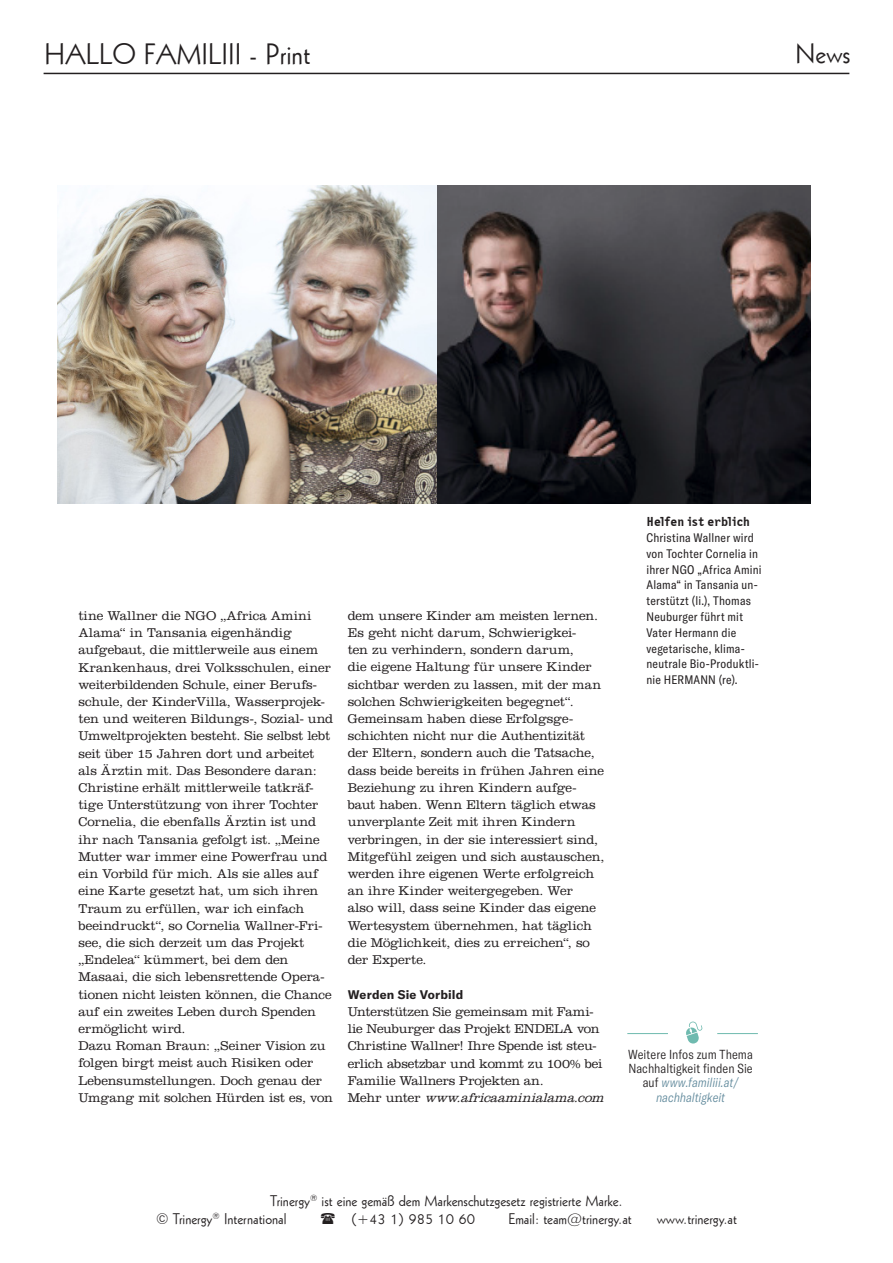
<style>
.page{position:relative;width:893px;height:1263px;background:#fff}
.page>*{position:absolute;margin:0;border:0;box-sizing:border-box;transform-origin:0 0}
.t1{font:28.65px "Geometric 231 BT Roman C";color:#231f20}
.t2{font:27px "Geometric 231 BT Roman C";color:#231f20}
.t3{font:15px/18px "Geometric 231 BT Roman C";color:#231f20}
.t4{font:700 13.5px "New Letter Gothic TT";letter-spacing:.005em;color:#231f20}
.t5{font:300 13.2px/17.2px "Clarendon LT Std";letter-spacing:-.01em;color:#231f20}
.t6{font:300 condensed 12.9px/14.4px "GT America";letter-spacing:.005em;color:#231f20;text-align:center}
.t7{font:700 12.3px "GT America";letter-spacing:.015em;color:#231f20}
.t8{font:condensed 12.15px/15.8px "GT America";letter-spacing:.02em;color:#231f20}
.s1{font-style:italic}
.s2{font-style:italic;color:#648c9e}
</style>
<div class="page">
<hr style="left:44px;top:73px;width:805px;height:1px;background:#231f20">
<img style="left:57px;top:186px;width:381px;height:317px">
<img style="left:438px;top:186px;width:372px;height:317px">
<svg style="left:686px;top:1021px;width:16px;height:22px"></svg>
<hr style="left:627px;top:1033px;width:41px;height:1px;background:#6fbaaf">
<hr style="left:717px;top:1033px;width:41px;height:1px;background:#6fbaaf">
<p class="t1" style="left:45px;top:36px;width:267px">HALLO FAMILIII - Print</p>
<p class="t2" style="left:796px;top:36px;width:56px">News</p>
<p class="t5" style="left:78px;top:607px;width:256px">tine Wallner die NGO „Africa Amini Alama“ in Tansania eigenhändig aufgebaut, die mittlerweile aus einem Krankenhaus, drei Volksschulen, einer weiterbildenden Schule, einer Berufs&shy;schule, der KinderVilla, Wasserprojek&shy;ten und weiteren Bildungs-, Sozial- und Umweltprojekten besteht. Sie selbst lebt seit über 15 Jahren dort und arbeitet als Ärztin mit. Das Besondere daran:<br>Christine erhält mittlerweile tatkräf&shy;tige Unterstützung von ihrer Tochter Cornelia, die ebenfalls Ärztin ist und ihr nach Tansania gefolgt ist. „Meine Mutter war immer eine Powerfrau und ein Vorbild für mich. Als sie alles auf eine Karte gesetzt hat, um sich ihren Traum zu erfüllen, war ich einfach beeindruckt“, so Cornelia Wallner-Fri&shy;see, die sich derzeit um das Projekt „Endelea“ kümmert, bei dem den Masaai, die sich lebensrettende Opera&shy;tionen nicht leisten können, die Chance auf ein zweites Leben durch Spenden ermöglicht wird.<br>Dazu Roman Braun: „Seiner Vision zu folgen birgt meist auch Risiken oder Lebensumstellungen. Doch genau der Umgang mit solchen Hürden ist es, von</p>
<p class="t5" style="left:348px;top:607px;width:258px">dem unsere Kinder am meisten lernen.<br>Es geht nicht darum, Schwierigkei-<br>ten zu verhindern, sondern darum,<br>die eigene Haltung für unsere Kinder sichtbar werden zu lassen, mit der man solchen Schwierigkeiten begegnet“.<br>Gemeinsam haben diese Erfolgsge&shy;schichten nicht nur die Authentizität der Eltern, sondern auch die Tatsache, dass beide bereits in frühen Jahren eine Beziehung zu ihren Kindern aufge&shy;baut haben. Wenn Eltern täglich etwas unverplante Zeit mit ihren Kindern verbringen, in der sie interessiert sind, Mitgefühl zeigen und sich austauschen, werden ihre eigenen Werte erfolgreich an ihre Kinder weitergegeben. Wer<br>also will, dass seine Kinder das eigene Wertesystem übernehmen, hat täglich die Möglichkeit, dies zu erreichen“, so der Experte.</p>
<p class="t7" style="left:348px;top:987px;width:117px">Werden Sie Vorbild</p>
<p class="t5" style="left:348px;top:1003px;width:262px">Unterstützen Sie gemeinsam mit Fami&shy;lie Neuburger das Projekt ENDELA von Christine Wallner! Ihre Spende ist steu&shy;erlich absetzbar und kommt zu 100% bei Familie Wallners Projekten an.<br>M e h r u n t e r <span class="s1">www.africaaminialama.com</span></p>
<p class="t4" style="left:646px;top:514px;width:105px">Helfen ist erblich</p>
<p class="t8" style="left:646px;top:530px;width:117px">Christina Wallner wird von Tochter Cornelia in ihrer NGO „Africa Amini<br>Alama“ in Tansania un&shy;terstützt (li.), Thomas<br>Neuburger führt mit<br>Vater Hermann die vegetarische, klima&shy;neutrale Bio-Produktli&shy;nie HERMANN (re).</p>
<p class="t6" style="left:628px;top:1047px;width:126px">Weitere Infos zum Thema<br>Nachhaltigkeit finden Sie auf <span class="s2">www.familiii.at/ nachhaltigkeit</span></p>
<p class="t3" style="left:156px;top:1191px;width:468px;text-indent:114px">Trinergy<sup>®</sup> ist eine gemäß dem Markenschutzgesetz registrierte Marke. © Trinergy<sup>®</sup> International</p>
<p class="t3" style="left:351px;top:1209px;width:125px">(+43 1) 985 10 60</p>
<p class="t3" style="left:508px;top:1209px;width:125px">Email: team@trinergy.at</p>
<p class="t3" style="left:657px;top:1209px;width:82px">www.trinergy.at</p>
</div>
